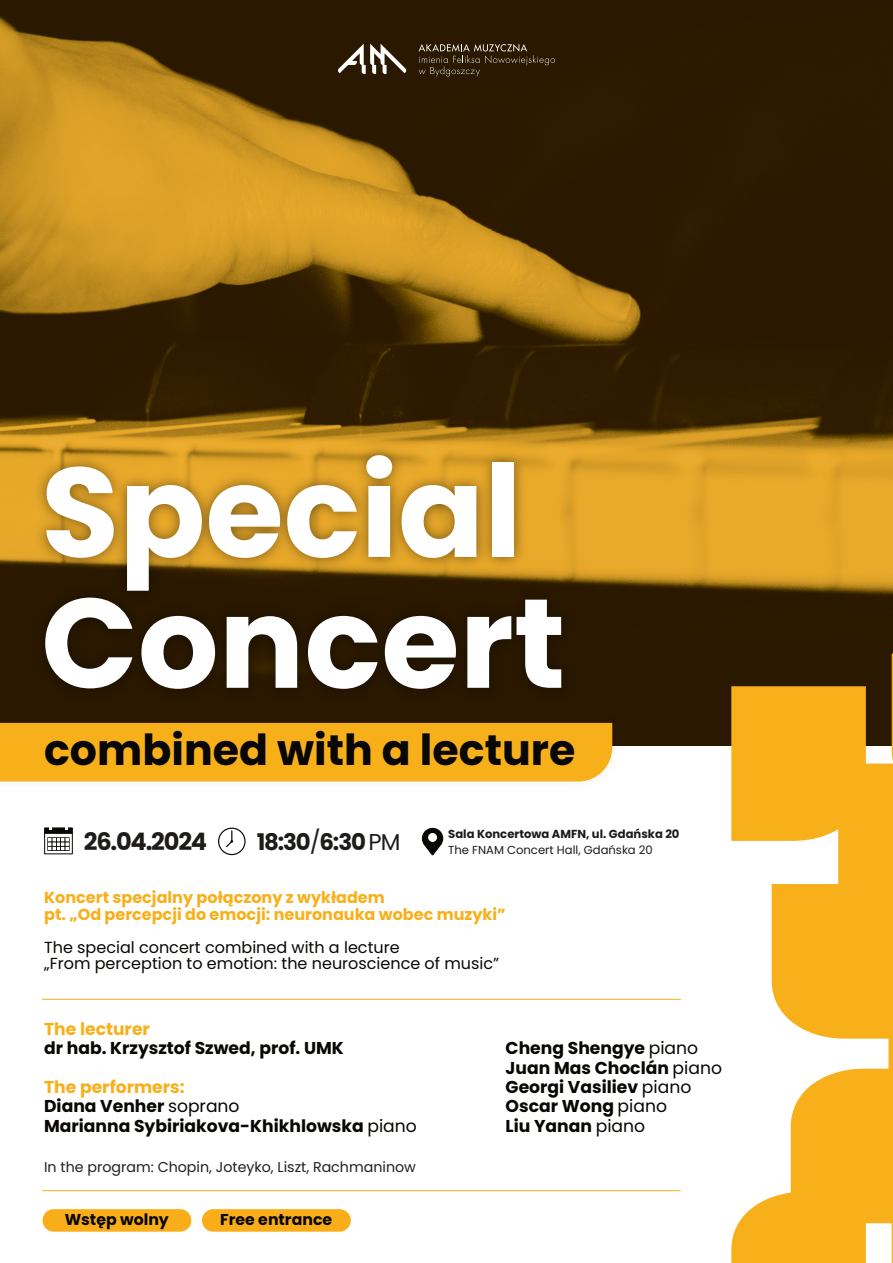
<style>
.page{position:relative;width:893px;height:1263px;background:#fff}
.page>*{position:absolute;margin:0;border:0;box-sizing:border-box;transform-origin:0 0}
.t1{font:700 127.05px/130.9px "Poppins";color:#fff}
.t2{font:700 42.67px "Poppins";color:#080704}
.t3{font:700 24.08px "Poppins";letter-spacing:-.05em;color:#1d1c1b}
.t4{font:700 22.95px "Poppins";color:#1d1c1b}
.t5{font:700 17.17px/19.4px "Poppins";color:#080704}
.t6{font:700 17.17px "Poppins";color:#f8b01a}
.t7{font:16.05px/16.5px "Poppins";color:#080704}
.t8{font:700 16.05px/16.5px "Poppins";color:#f8b01a}
.t9{font:700 15.75px "Poppins";color:#080704}
.t10{font:14.25px "Poppins";color:#231f20}
.t11{font:700 11.62px "Poppins";color:#1d1c1b}
.t12{font:11.62px "Poppins";color:#1d1c1b}
.s1{font-weight:400}
.s2{color:#f8b01a}
</style>
<div class="page">
<img style="left:0;top:0;width:893px;height:746px">
<svg style="left:419px;top:44px;width:136px;height:33px;background:#3e2e18"></svg>
<svg style="left:338px;top:44px;width:68px;height:30px"></svg>
<img style="left:0;top:713px;width:622px;height:69px">
<div style="left:0;top:723px;width:612px;height:58px;background:#f8b01a"></div>
<img style="left:31px;top:442px;width:544px;height:260px">
<div style="left:43px;top:1209px;width:148px;height:23px;background:#f9ae19;border-radius:11px"></div>
<div style="left:202px;top:1209px;width:149px;height:23px;background:#f9ae19;border-radius:11px"></div>
<hr style="left:43px;top:999px;width:637px;height:1px;background:#f8b01a">
<hr style="left:43px;top:1190px;width:637px;height:1px;background:#f8b01a">
<svg style="left:731px;top:654px;width:162px;height:609px"></svg>
<svg style="left:218px;top:828px;width:28px;height:27px"></svg>
<div style="left:45px;top:833px;width:27px;height:21px;border:1px solid #080704"></div>
<div style="left:45px;top:828px;width:27px;height:5px;background:#080704"></div>
<svg style="left:47px;top:837px;width:23px;height:14px"></svg>
<svg style="left:422px;top:828px;width:21px;height:27px"></svg>
<h1 class="t1" style="left:41px;top:447px;width:526px">Special<br>Concert</h1>
<h2 class="t2" style="left:44px;top:721px;width:533px">combined with a lecture</h2>
<h3 class="t3" style="left:84px;top:825px;width:125px">26.04.2024</h3>
<h3 class="t4" style="left:257px;top:826px;width:145px">18:30<span class="s1">/</span>6:30 <span class="s1">PM</span></h3>
<p class="t11" style="left:448px;top:826px;width:233px">Sala Koncertowa AMFN, ul. Gdańska 20</p>
<p class="t12" style="left:448px;top:841px;width:206px">The FNAM Concert Hall, Gdańska 20</p>
<p class="t8" style="left:44px;top:889px;width:463px">Koncert specjalny połączony z wykładem<br>pt. „Od percepcji do emocji: neuronauka wobec muzyki”</p>
<p class="t7" style="left:44px;top:939px;width:457px">The special concert combined with a lecture<br>„From perception to emotion: the neuroscience of music”</p>
<p class="t6" style="left:44px;top:1017px;width:107px">The lecturer</p>
<p class="t5" style="left:44px;top:1038px;width:301px">dr hab. Krzysztof Szwed, prof. UMK</p>
<p class="t5" style="left:44px;top:1077px;width:374px"><span class="s2">The performers:<br></span>Diana Venher <span class="s1">soprano<br></span>Marianna Sybiriakova-Khikhlowska <span class="s1">piano</span></p>
<p class="t10" style="left:44px;top:1156px;width:373px">In the program: Chopin, Joteyko, Liszt, Rachmaninow</p>
<p class="t9" style="left:65px;top:1209px;width:106px">Wstęp wolny</p>
<p class="t9" style="left:220px;top:1209px;width:113px">Free entrance</p>
<p class="t5" style="left:506px;top:1038px;width:218px">Cheng Shengye <span class="s1">piano<br></span>Juan Mas Choclán <span class="s1">piano<br></span>Georgi Vasiliev <span class="s1">piano<br></span>Oscar Wong <span class="s1">piano<br></span>Liu Yanan <span class="s1">piano</span></p>
</div>
